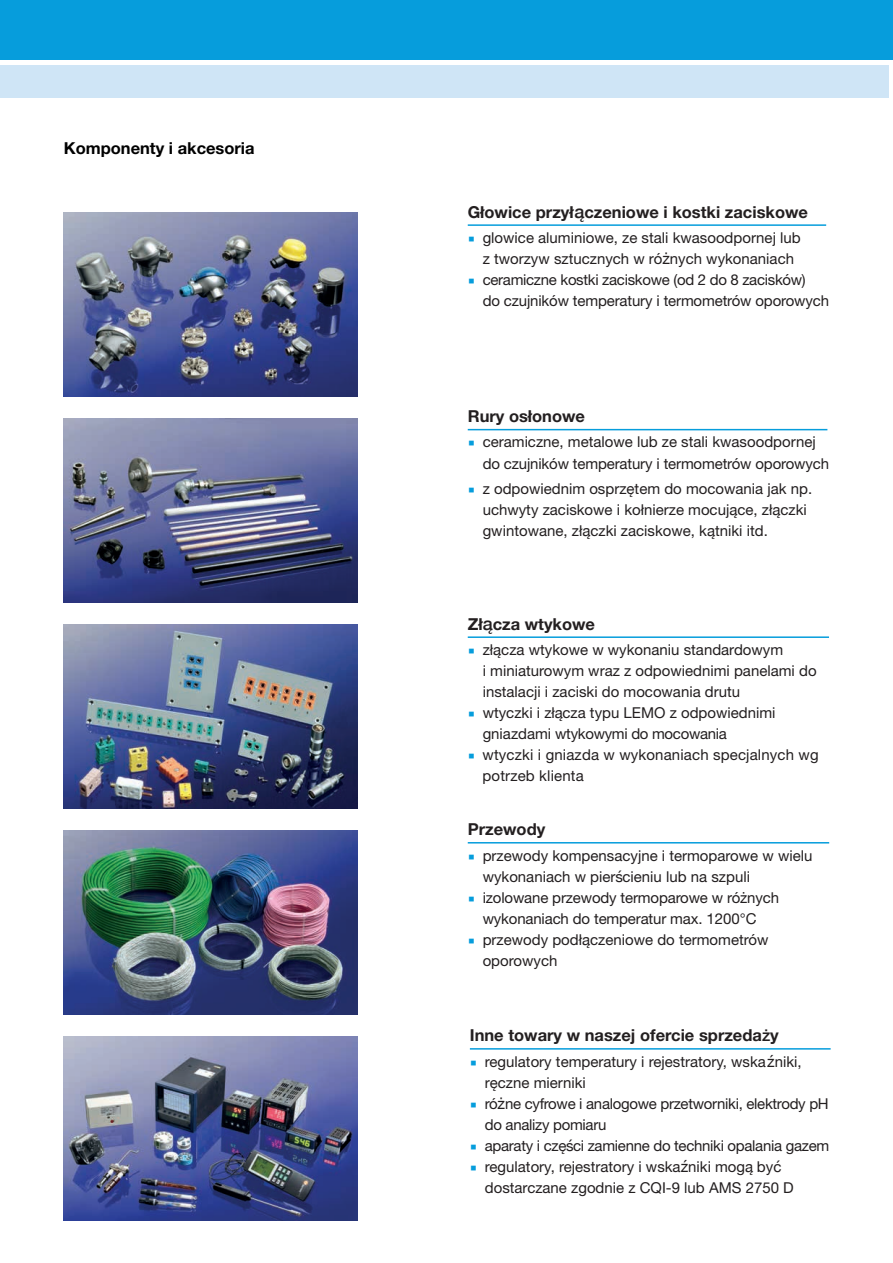
<style>
.page{position:relative;width:893px;height:1263px;background:#fff}
.page>*{position:absolute;margin:0;border:0;box-sizing:border-box;transform-origin:0 0}
.t1{font:700 16.5px "Helvetica Neue LT Std";color:#231f20}
.t2{font:700 16.5px "Helvetica Neue LT Std";color:#000}
.t3{font:15px/21px "Helvetica Neue LT Std";color:#231f20}
.t4{font:15px/21px "Helvetica Neue LT Std";letter-spacing:-.02em;color:#231f20}
.s1{font-family:"Helvetica Neue";font-weight:500;font-size:18px}
.s2{font-family:"Arial";font-size:21px;color:#069ddc}
.s3{font-family:"Helvetica Neue";font-size:15.75px}
.s4{font-family:"Helvetica Neue"}
.s5{font-family:"Helvetica Neue";font-weight:500}
</style>
<div class="page">
<div style="left:0;top:0;width:893px;height:59px;background:#069ddc"></div>
<div style="left:0;top:65px;width:889px;height:32px;background:#cfe5f6"></div>
<img style="left:64px;top:213px;width:293px;height:183px">
<img style="left:64px;top:419px;width:293px;height:183px">
<img style="left:64px;top:1037px;width:293px;height:183px">
<img style="left:64px;top:625px;width:293px;height:183px">
<img style="left:64px;top:831px;width:293px;height:183px">
<hr style="left:468px;top:429px;width:359px;height:1px;background:#069ddc">
<hr style="left:468px;top:636px;width:361px;height:2px;background:#069ddc">
<hr style="left:470px;top:1048px;width:361px;height:1px;background:#069ddc">
<hr style="left:468px;top:842px;width:361px;height:1px;background:#069ddc">
<hr style="left:468px;top:224px;width:358px;height:2px;background:#069ddc">
<p class="t2" style="left:64px;top:138px;width:192px">Komponenty i akcesoria</p>
<p class="t1" style="left:468px;top:202px;width:342px">Głowice przył<span class="s1">ą</span>czeniowe i kostki zaciskowe</p>
<p class="t3" style="left:468px;top:227px;width:334px;text-align:center"><span class="s2">▪</span> glowice aluminiowe, ze stali kwasoodpornej lub z tworzyw sztucznych w ró<span class="s3">ż</span>nych wykonaniach</p>
<p class="t3" style="left:483px;top:269px;width:348px;text-indent:-15px"><span class="s2">▪</span> ceramiczne kostki zaciskowe (od 2 do 8 zacisków)<br>do czujników temperatury i termometrów oporowych</p>
<p class="t1" style="left:468px;top:406px;width:119px">Rury osłonowe</p>
<p class="t3" style="left:483px;top:431px;width:348px;line-height:21.6px;text-indent:-15px"><span class="s2">▪</span> ceramiczne, metalowe lub ze stali kwasoodpornej do czujników temperatury i termometrów oporowych</p>
<p class="t3" style="left:483px;top:478px;width:331px;text-indent:-15px"><span class="s2">▪</span> z odpowiednim osprz<span class="s4">ę</span>tem do mocowania jak np. uchwyty zaciskowe i kołnierze mocuj<span class="s4">ą</span>ce, zł<span class="s4">ą</span>czki gwintowane, zł<span class="s4">ą</span>czki zaciskowe, k<span class="s4">ą</span>tniki itd.</p>
<p class="t1" style="left:468px;top:614px;width:129px">Zł<span class="s1">ą</span>cza wtykowe</p>
<p class="t3" style="left:483px;top:639px;width:335px;text-indent:-15px"><span class="s2">▪</span> zł<span class="s4">ą</span>cza wtykowe w wykonaniu standardowym<br>i miniaturowym wraz z odpowiednimi panelami do instalacji i zaciski do mocowania drutu</p>
<p class="t3" style="left:483px;top:702px;width:294px;text-indent:-15px"><span class="s2">▪</span> wtyczki i zł<span class="s4">ą</span>cza typu LEMO z odpowiednimi gniazdami wtykowymi do mocowania</p>
<p class="t3" style="left:483px;top:744px;width:338px;text-indent:-15px"><span class="s2">▪</span> wtyczki i gniazda w wykonaniach specjalnych wg potrzeb klienta</p>
<p class="t1" style="left:468px;top:819px;width:79px">Przewody</p>
<p class="t3" style="left:483px;top:844px;width:331px;text-indent:-15px"><span class="s2">▪</span> przewody kompensacyjne i termoparowe w wielu wykonaniach w pier<span class="s4">ś</span>cieniu lub na szpuli</p>
<p class="t3" style="left:468px;top:886px;width:313px;text-align:center"><span class="s2">▪</span> izolowane przewody termoparowe w ró<span class="s4">ż</span>nych wykonaniach do temperatur max. 1200°C</p>
<p class="t3" style="left:483px;top:928px;width:287px;text-indent:-15px"><span class="s2">▪</span> przewody podł<span class="s4">ą</span>czeniowe do termometrów oporowych</p>
<p class="t1" style="left:470px;top:1025px;width:310px">Inne towary w naszej ofercie sprzeda<span class="s5">ż</span>y</p>
<p class="t3" style="left:485px;top:1050px;width:318px;text-indent:-15px"><span class="s2">▪</span> regulatory temperatury i rejestratory, wska <span class="s3">ź</span>niki, r<span class="s4">ę</span>czne mierniki</p>
<p class="t4" style="left:485px;top:1092px;width:345px;text-indent:-15px"><span class="s2">▪</span> ró<span class="s3">ż</span>ne cyfrowe i analogowe przetworniki, elektrody pH do analizy pomiaru</p>
<p class="t4" style="left:470px;top:1134px;width:361px"><span class="s2">▪</span> aparaty i cz<span class="s4">ęś</span>ci zamienne do techniki opalania gazem</p>
<p class="t3" style="left:485px;top:1155px;width:310px;text-indent:-15px"><span class="s2">▪</span> regulatory, rejestratory i wska<span class="s3">ź</span>niki mog<span class="s4">ą</span> by<span class="s4">ć </span>dostarczane zgodnie z CQI-9 lub AMS 2750 D</p>
</div>
